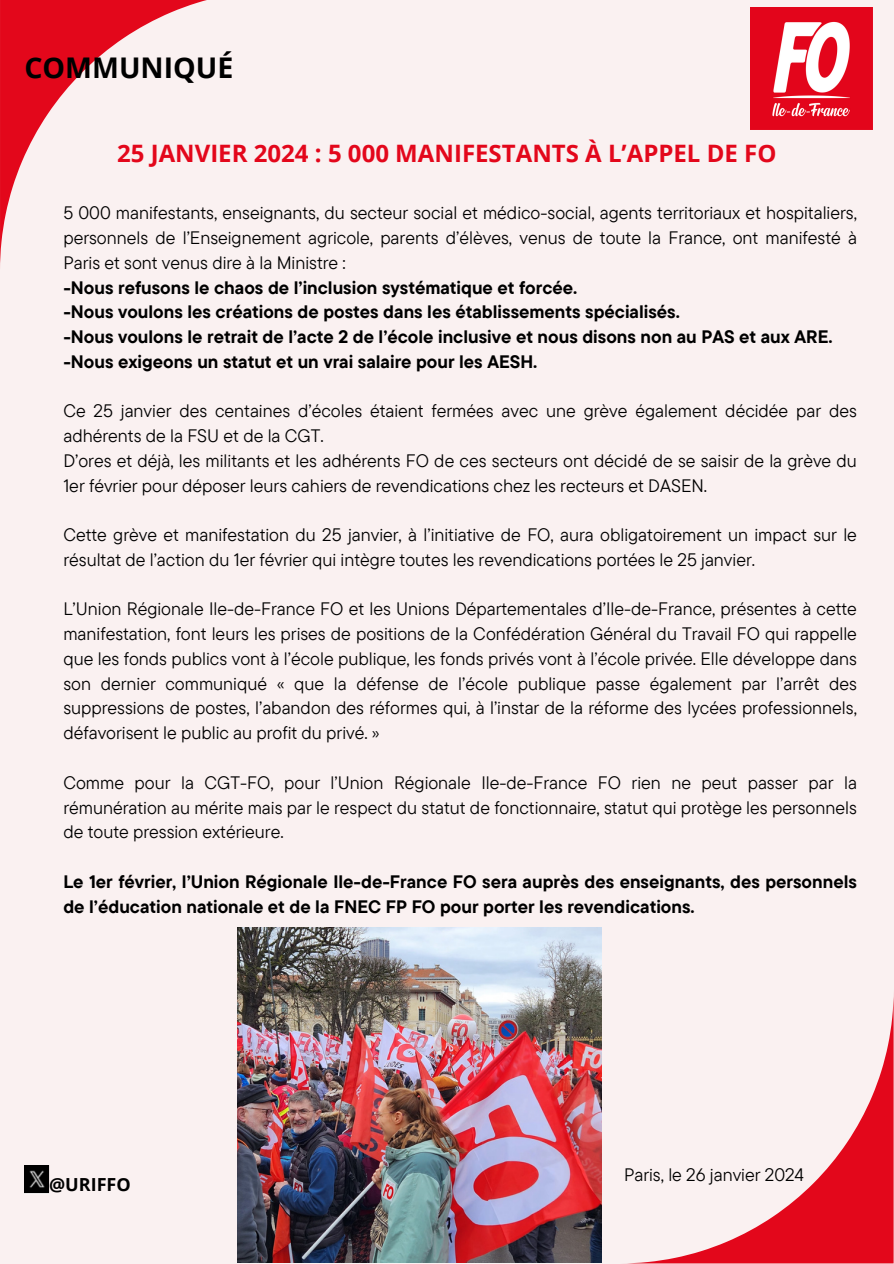
<style>
.page{position:relative;width:894px;height:1264px;background:#fff}
.page>*{position:absolute;margin:0;border:0;box-sizing:border-box;transform-origin:0 0}
.t1{font:700 28.5px "Open Sans";color:#000}
.t2{font:700 24px "Open Sans";color:#e3071b}
.t3{font:18px/24.8px "TT Commons Pro";color:#000;text-align:justify}
.t4{font:700 18px/24.8px "TT Commons Pro";color:#000}
.t5{font:700 18px "Open Sans";color:#000}
</style>
<div class="page">
<div style="left:0;top:0;width:893px;height:1263px;background:#faf1f1"></div>
<img style="left:750px;top:7px;width:122px;height:123px">
<svg style="left:0;top:0;width:207px;height:265px"></svg>
<img style="left:24px;top:1165px;width:26px;height:29px">
<svg style="left:635px;top:1009px;width:258px;height:254px"></svg>
<img style="left:238px;top:927px;width:363px;height:335px">
<p class="t1" style="left:24px;top:48px;width:210px">COMMUNIQUÉ</p>
<p class="t2" style="left:117px;top:136px;width:660px">25 JANVIER 2024 : 5 000 MANIFESTANTS À L’APPEL DE FO</p>
<h1 class="t3" style="left:63px;top:200px;width:794px">5 000 manifestants, enseignants, du secteur social et médico-social, agents territoriaux et hospitaliers, personnels de l’Enseignement agricole, parents d’élèves, venus de toute la France, ont manifesté à Paris et sont venus dire à la Ministre :</h1>
<p class="t4" style="left:63px;top:274px;width:515px">-Nous refusons le chaos de l’inclusion systématique et forcée.</p>
<h2 class="t4" style="left:63px;top:299px;width:618px">-Nous voulons les créations de postes dans les établissements spécialisés.</h2>
<p class="t4" style="left:63px;top:324px;width:770px">-Nous voulons le retrait de l’acte 2 de l’école inclusive et nous disons non au PAS et aux ARE.</p>
<p class="t4" style="left:63px;top:348px;width:475px">-Nous exigeons un statut et un vrai salaire pour les AESH.</p>
<p class="t3" style="left:63px;top:398px;width:794px">Ce 25 janvier des centaines d’écoles étaient fermées avec une grève également décidée par des adhérents de la FSU et de la CGT.</p>
<p class="t3" style="left:63px;top:447px;width:794px">D’ores et déjà, les militants et les adhérents FO de ces secteurs ont décidé de se saisir de la grève du<br>1er février pour déposer leurs cahiers de revendications chez les recteurs et DASEN.</p>
<p class="t3" style="left:63px;top:522px;width:794px">Cette grève et manifestation du 25 janvier, à l’initiative de FO, aura obligatoirement un impact sur le résultat de l’action du 1er février qui intègre toutes les revendications portées le 25 janvier.</p>
<p class="t3" style="left:63px;top:596px;width:794px">L’Union Régionale Ile-de-France FO et les Unions Départementales d’Ile-de-France, présentes à cette manifestation, font leurs les prises de positions de la Confédération Général du Travail FO qui rappelle que les fonds publics vont à l’école publique, les fonds privés vont à l’école privée. Elle développe dans son dernier communiqué « que la défense de l’école publique passe également par l’arrêt des suppressions de postes, l’abandon des réformes qui, à l’instar de la réforme des lycées professionnels, défavorisent le public au profit du privé. »</p>
<p class="t3" style="left:63px;top:769px;width:794px">Comme pour la CGT-FO, pour l’Union Régionale Ile-de-France FO rien ne peut passer par la rémunération au mérite mais par le respect du statut de fonctionnaire, statut qui protège les personnels de toute pression extérieure.</p>
<p class="t4" style="left:63px;top:868px;width:794px">Le 1er février, l’Union Régionale Ile-de-France FO sera auprès des enseignants, des personnels de l’éducation nationale et de la FNEC FP FO pour porter les revendications.</p>
<p class="t5" style="left:49px;top:1172px;width:83px">@URIFFO</p>
<p class="t3" style="left:623px;top:1161px;width:182px">Paris, le 26 janvier 2024</p>
</div>
